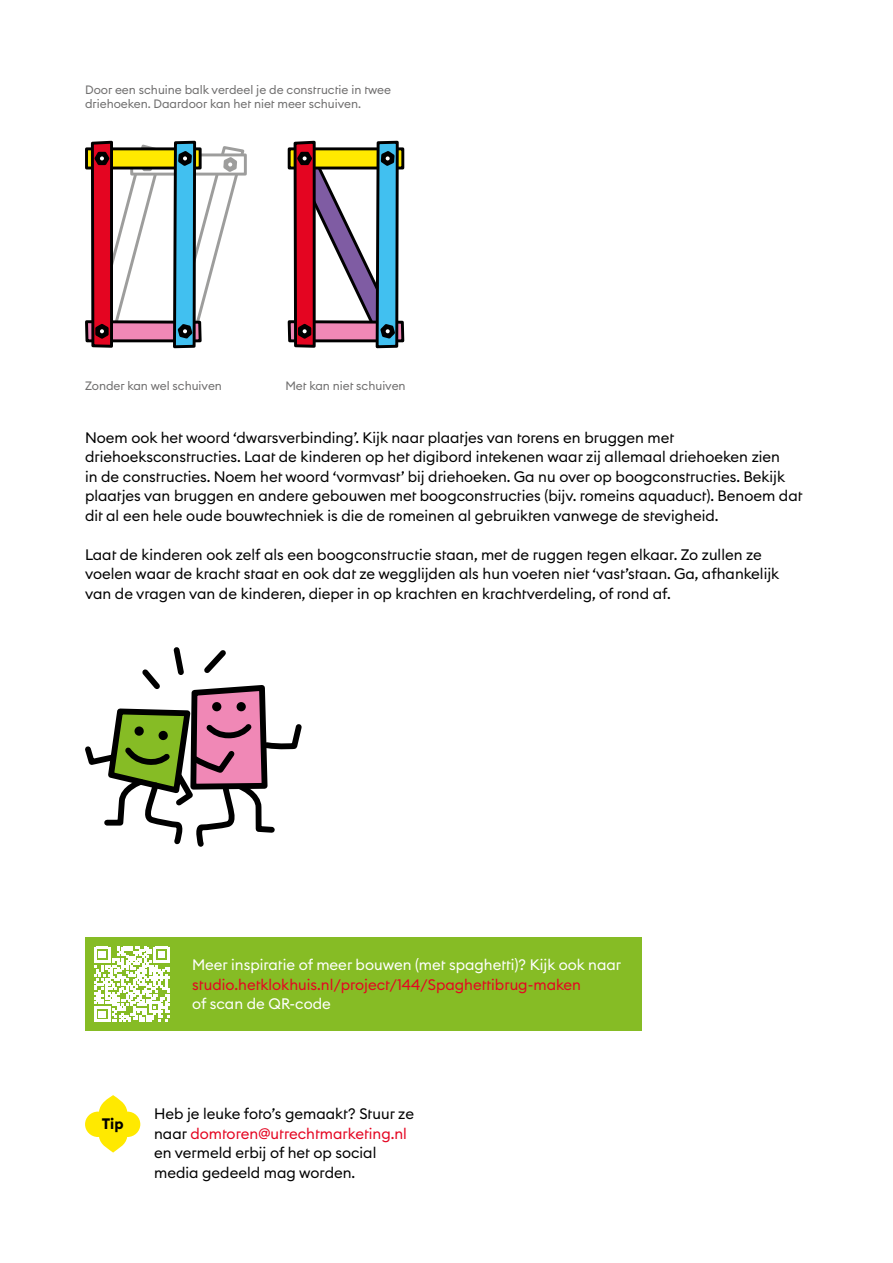
<style>
.page{position:relative;width:893px;height:1263px;background:#fff}
.page>*{position:absolute;margin:0;border:0;box-sizing:border-box;transform-origin:0 0}
.t1{font:15px/19.5px "Euclid Utrecht";color:#000}
.t2{font:15px "Euclid Utrecht";color:#fff}
.t3{font:15px "Euclid Utrecht";color:#e40521}
.t4{font:700 15px "Euclid Utrecht";color:#000}
.t5{font:12px/14.4px "Euclid Utrecht";color:#706f6f}
.s1{color:#e40521}
</style>
<div class="page">
<div style="left:85px;top:937px;width:556px;height:94px;background:#86bc25"></div>
<svg style="left:85px;top:141px;width:161px;height:207px"></svg>
<div style="left:181px;top:155px;width:8px;height:7px;background:#fff;border-radius:50%"></div>
<div style="left:180px;top:153px;width:10px;height:11px;border:3px solid #000;border-radius:50%"></div>
<svg style="left:287px;top:141px;width:117px;height:207px"></svg>
<div style="left:384px;top:155px;width:7px;height:7px;background:#fff;border-radius:50%"></div>
<div style="left:383px;top:153px;width:10px;height:11px;border:3px solid #000;border-radius:50%"></div>
<svg style="left:85px;top:647px;width:217px;height:200px"></svg>
<svg style="left:94px;top:947px;width:75px;height:75px"></svg>
<svg style="left:85px;top:1095px;width:55px;height:57px"></svg>
<p class="t5" style="left:85px;top:82px;width:308px">Door een schuine balk verdeel je de constructie in twee driehoeken. Daardoor kan het niet meer schuiven.</p>
<p class="t5" style="left:85px;top:378px;width:138px">Zonder kan wel schuiven</p>
<p class="t5" style="left:286px;top:378px;width:122px">Met kan niet schuiven</p>
<p class="t1" style="left:85px;top:428px;width:719px">Noem ook het woord ‘dwarsverbinding’. Kijk naar plaatjes van torens en bruggen met driehoeksconstructies. Laat de kinderen op het digibord intekenen waar zij allemaal driehoeken zien<br>in de constructies. Noem het woord ‘vormvast’ bij driehoeken. Ga nu over op boogconstructies. Bekijk plaatjes van bruggen en andere gebouwen met boogconstructies (bijv. romeins aquaduct). Benoem dat dit al een hele oude bouwtechniek is die de romeinen al gebruikten vanwege de stevigheid.</p>
<p class="t1" style="left:85px;top:545px;width:696px">Laat de kinderen ook zelf als een boogconstructie staan, met de ruggen tegen elkaar. Zo zullen ze voelen waar de kracht staat en ook dat ze wegglijden als hun voeten niet ‘vast’staan. Ga, afhankelijk van de vragen van de kinderen, dieper in op krachten en krachtverdeling, of rond af.</p>
<p class="t2" style="left:192px;top:955px;width:430px">Meer inspiratie of meer bouwen (met spaghetti)? Kijk ook naar</p>
<p class="t3" style="left:192px;top:975px;width:390px">studio.hetklokhuis.nl/project/144/Spaghettibrug-maken</p>
<p class="t2" style="left:192px;top:994px;width:140px">of scan de QR-code</p>
<p class="t4" style="left:102px;top:1114px;width:23px">Tip</p>
<p class="t1" style="left:154px;top:1104px;width:261px">Heb je leuke foto’s gemaakt? Stuur ze naar <span class="s1">domtoren@utrechtmarketing.nl </span>en vermeld erbij of het op social media gedeeld mag worden.</p>
</div>
